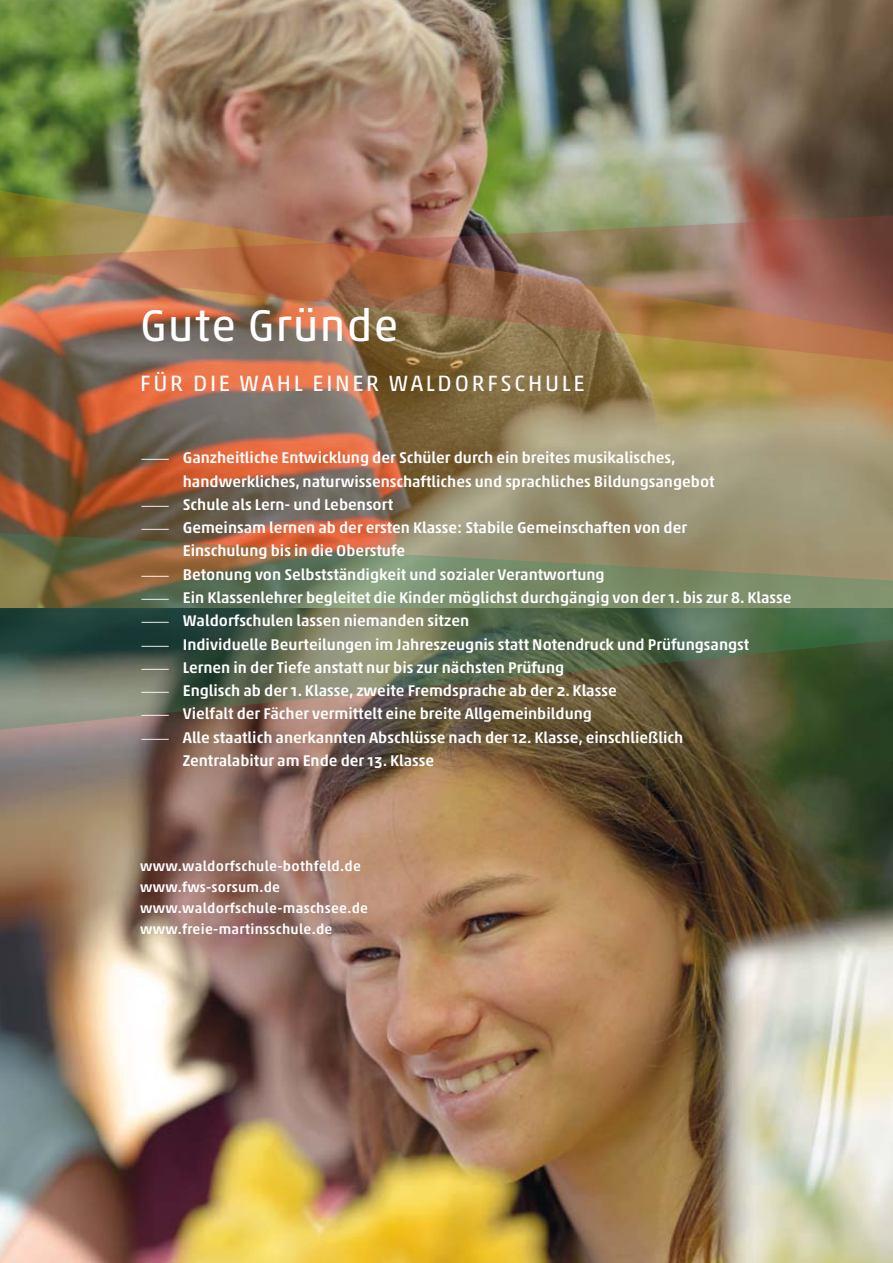
<style>
.page{position:relative;width:893px;height:1263px;background:#fff}
.page>*{position:absolute;margin:0;border:0;box-sizing:border-box;transform-origin:0 0}
.t1{font:45px "Akko Pro";letter-spacing:.03em;color:#fff}
.t2{font:22.5px "Akko Pro";letter-spacing:.12em;color:#fff}
.t3{font:500 15.75px/23.2px "Akko Pro";color:#fff}
.t4{font:500 14.25px/21px "Akko Pro";letter-spacing:.02em;color:#fff}
.s1{font-family:"Milo Serif OT Text";font-weight:400;font-size:14.25px}
</style>
<div class="page">
<img style="left:0;top:0;width:893px;height:189px">
<img style="left:0;top:731px;width:893px;height:532px">
<img style="left:0;top:189px;width:893px;height:343px">
<img style="left:0;top:532px;width:893px;height:199px">
<img style="left:0;top:215px;width:893px;height:146px">
<h1 class="t1" style="left:140px;top:298px;width:260px">Gute Gründe</h1>
<h2 class="t2" style="left:140px;top:369px;width:446px">FÜR DIE WAHL EINER WALDORFSCHULE</h2>
<p class="t3" style="left:183px;top:446px;width:533px;text-indent:-43px"><span class="s1">—</span> Ganzheitliche Entwicklung der Schüler durch ein breites musikalisches, handwerkliches, naturwissenschaftliches und sprachliches Bildungsangebot</p>
<p class="t3" style="left:140px;top:493px;width:254px"><span class="s1">—</span> Schule als Lern- und Lebensort</p>
<p class="t3" style="left:183px;top:516px;width:506px;text-indent:-43px"><span class="s1">—</span> Gemeinsam lernen ab der ersten Klasse: Stabile Gemeinschaften von der<br>Einschulung bis in die Oberstufe</p>
<p class="t3" style="left:140px;top:562px;width:466px"><span class="s1">—</span> Betonung von Selbstständigkeit und sozialer Verantwortung</p>
<p class="t3" style="left:140px;top:586px;width:653px"><span class="s1">—</span> Ein Klassenlehrer begleitet die Kinder möglichst durchgängig von der 1. bis zur 8. Klasse</p>
<p class="t3" style="left:140px;top:609px;width:330px"><span class="s1">—</span> Waldorfschulen lassen niemanden sitzen</p>
<p class="t3" style="left:140px;top:632px;width:610px"><span class="s1">—</span> Individuelle Beurteilungen im Jahreszeugnis statt Notendruck und Prüfungsangst</p>
<p class="t3" style="left:140px;top:655px;width:425px"><span class="s1">—</span> Lernen in der Tiefe anstatt nur bis zur nächsten Prüfung</p>
<p class="t3" style="left:140px;top:679px;width:478px"><span class="s1">—</span> Englisch ab der 1. Klasse, zweite Fremdsprache ab der 2. Klasse</p>
<p class="t3" style="left:140px;top:702px;width:453px"><span class="s1">—</span> Vielfalt der Fächer vermittelt eine breite Allgemeinbildung</p>
<p class="t3" style="left:183px;top:725px;width:502px;text-indent:-43px"><span class="s1">—</span> Alle staatlich anerkannten Abschlüsse nach der 12. Klasse, einschließlich<br>Zentralabitur am Ende der 13. Klasse</p>
<p class="t4" style="left:140px;top:855px;width:229px">www.waldorfschule-bothfeld.de www.fws-sorsum.de www.waldorfschule-maschsee.de www.freie-martinsschule.de</p>
</div>
